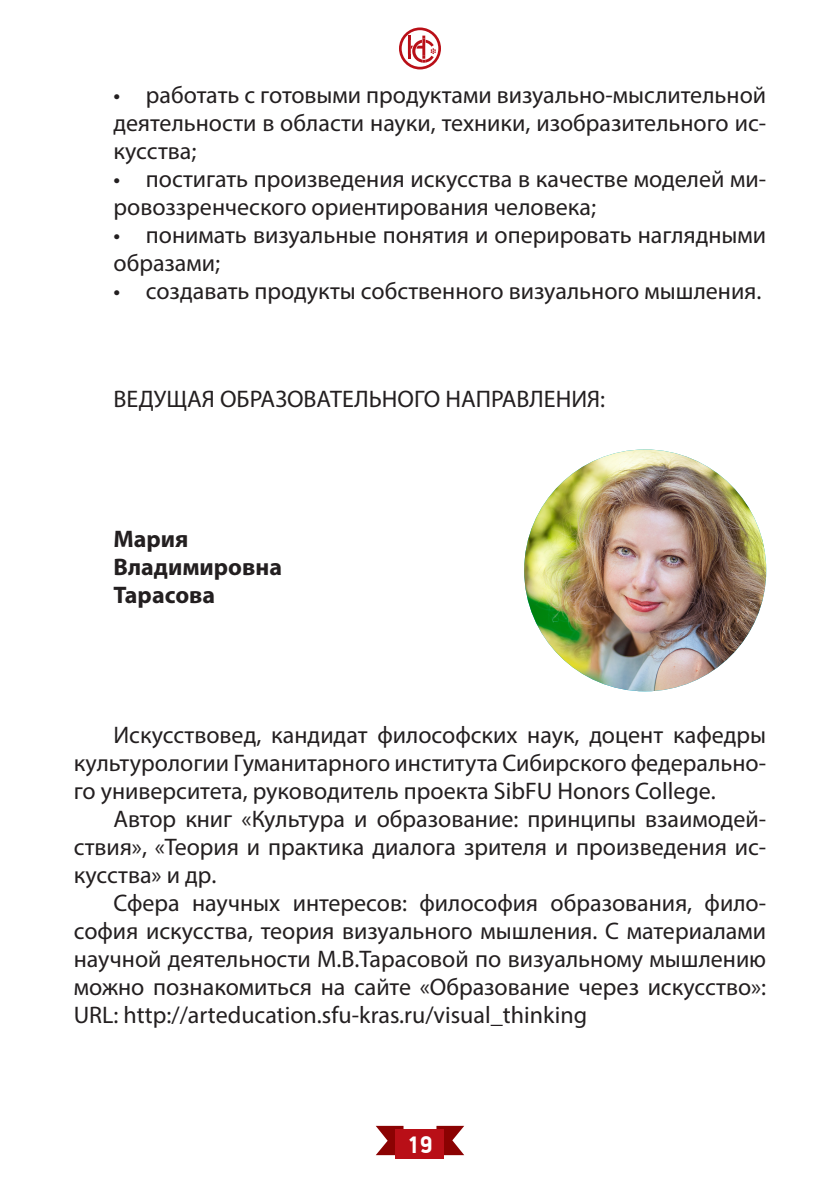
<style>
.page{position:relative;width:840px;height:1191px;background:#fff}
.page>*{position:absolute;margin:0;border:0;box-sizing:border-box;transform-origin:0 0}
.t1{font:24px/28px "Myriad Pro";color:#231f20;text-align:justify}
.t2{font:700 24px "Myriad Pro";color:#231f20}
.t3{font:700 24px "PF Din Display Pro";color:#fff}
</style>
<div class="page">
<svg style="left:399px;top:27px;width:42px;height:42px"></svg>
<svg style="left:376px;top:1125px;width:27px;height:30px"></svg>
<svg style="left:436px;top:1125px;width:28px;height:30px"></svg>
<div style="left:395px;top:1129px;width:49px;height:30px;background:#b90f17"></div>
<img style="left:524px;top:449px;width:241px;height:242px;border-radius:121px">
<p class="t1" style="left:113px;top:81px;width:653px">• работать с готовыми продуктами визуально-мыслительной деятельности в области науки, техники, изобразительного ис&shy;кусства;</p>
<p class="t1" style="left:113px;top:165px;width:653px">• постигать произведения искусства в качестве моделей ми&shy;ровоззренческого ориентирования человека;</p>
<p class="t1" style="left:113px;top:221px;width:653px">• понимать визуальные понятия и оперировать наглядными образами;</p>
<p class="t1" style="left:113px;top:277px;width:649px">• создавать продукты собственного визуального мышления.</p>
<p class="t1" style="left:113px;top:385px;width:493px">ВЕДУЩАЯ ОБРАЗОВАТЕЛЬНОГО НАПРАВЛЕНИЯ:</p>
<p class="t2" style="left:113px;top:523px;width:76px">Мария</p>
<p class="t2" style="left:113px;top:551px;width:170px">Владимировна</p>
<p class="t2" style="left:113px;top:579px;width:103px">Тарасова</p>
<p class="t1" style="left:74px;top:721px;width:693px;text-indent:40px">Искусствовед, кандидат философских наук, доцент кафедры культурологии Гуманитарного института Сибирского федерально&shy;го университета, руководитель проекта SibFU Honors College.</p>
<p class="t1" style="left:74px;top:805px;width:693px;text-indent:40px">Автор книг «Культура и образование: принципы взаимодей&shy;ствия», «Теория и практика диалога зрителя и произведения ис&shy;кусства» и др.</p>
<p class="t1" style="left:74px;top:889px;width:693px;text-indent:40px">Сфера научных интересов: философия образования, фило&shy;софия искусства, теория визуального мышления. С материалами научной деятельности М.В.Тарасовой по визуальному мышлению можно познакомиться на сайте «Образование через искусство»:<br>URL: http://arteducation.sfu-kras.ru/visual_thinking</p>
<p class="t3" style="left:407px;top:1130px;width:27px">19</p>
</div>
